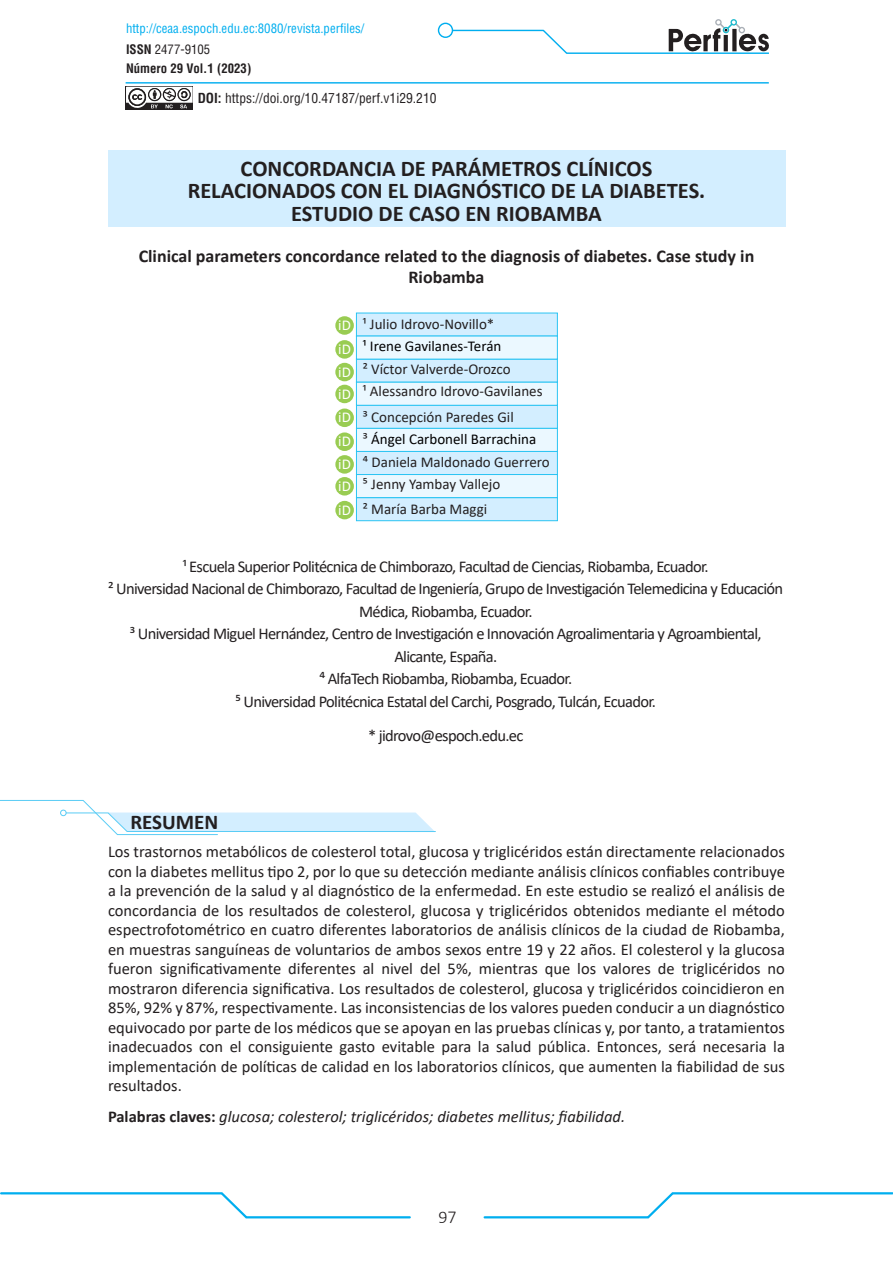
<style>
.page{position:relative;width:893px;height:1263px;background:#fff}
.page>*{position:absolute;margin:0;border:0;box-sizing:border-box;transform-origin:0 0}
.t1{font:700 22.5px/22.5px "Calibri";color:#231f20;text-align:center}
.ENCABEZADO{font:700 21px "Calibri";color:#231f20}
.t2{font:700 18px/21px "Calibri";color:#231f20;text-align:center}
.t3{font:300 18px "Calibri";color:#231f20}
.t4{font:16.5px/19.5px "Calibri";letter-spacing:-.04em;color:#231f20;text-align:center}
.t5{font:italic 16.5px "Calibri";color:#231f20}
.t6{font:15px "Calibri";color:#231f20}
.t7{font:15px "Calibri";color:#000}
.t8{font:15px "Calibri";color:#fff}
.t9{font:condensed 13.5px "Helvetica LT Std";color:#231f20}
.t10{font:condensed 12.75px "Helvetica LT Std";color:#00aeef}
.t11{font:700 condensed 12.75px "Helvetica LT Std";color:#231f20}
.t12{font:condensed 12.75px "Helvetica LT Std";color:#231f20}
.s1{font-weight:700}
.s2{color:#231f20}
.s3{font-weight:700;font-style:normal}
</style>
<div class="page">
<svg style="left:483px;top:1192px;width:410px;height:27px"></svg>
<svg style="left:0;top:1192px;width:411px;height:27px"></svg>
<div style="left:108px;top:150px;width:677px;height:77px;background:#d3eeff"></div>
<svg style="left:0;top:800px;width:436px;height:35px"></svg>
<div style="left:356px;top:313px;width:202px;height:23px;background:#d3eeff;border:1px solid #2bc4f3"></div>
<div style="left:356px;top:497px;width:202px;height:24px;background:#d3eeff;border:1px solid #2bc4f3"></div>
<div style="left:356px;top:405px;width:202px;height:24px;background:#d3eeff;border:1px solid #2bc4f3"></div>
<div style="left:356px;top:359px;width:202px;height:23px;background:#d3eeff;border:1px solid #2bc4f3"></div>
<div style="left:356px;top:451px;width:202px;height:24px;background:#d3eeff"></div>
<div style="left:356px;top:382px;width:202px;height:23px;background:#ebf8ff;border:1px solid #2bc4f3"></div>
<div style="left:356px;top:474px;width:202px;height:24px;background:#ebf8ff;border:1px solid #2bc4f3"></div>
<div style="left:356px;top:336px;width:202px;height:23px;background:#ebf8ff"></div>
<div style="left:356px;top:428px;width:202px;height:24px;background:#ebf8ff;border:1px solid #2bc4f3"></div>
<div style="left:335px;top:316px;width:19px;height:19px;background:#99cc52;border-radius:50%"></div>
<div style="left:335px;top:501px;width:19px;height:18px;background:#99cc52;border-radius:50%"></div>
<div style="left:335px;top:408px;width:19px;height:19px;background:#99cc52;border-radius:50%"></div>
<div style="left:335px;top:340px;width:19px;height:19px;background:#99cc52;border-radius:50%"></div>
<div style="left:335px;top:432px;width:19px;height:19px;background:#99cc52;border-radius:50%"></div>
<div style="left:335px;top:363px;width:19px;height:18px;background:#99cc52;border-radius:50%"></div>
<div style="left:335px;top:455px;width:19px;height:19px;background:#99cc52;border-radius:50%"></div>
<div style="left:335px;top:385px;width:19px;height:18px;background:#99cc52;border-radius:50%"></div>
<div style="left:335px;top:477px;width:19px;height:18px;background:#99cc52;border-radius:50%"></div>
<div style="left:438px;top:23px;width:15px;height:15px;border:1px solid #00aeef;border-radius:50%"></div>
<svg style="left:451px;top:19px;width:318px;height:35px"></svg>
<svg style="left:125px;top:86px;width:68px;height:24px"></svg>
<svg style="left:126px;top:87px;width:67px;height:22px"></svg>
<hr style="left:126px;top:82px;width:643px;height:2px;background:#00aeef">
<p class="t10" style="left:126px;top:20px;width:240px">http://ceaa.espoch.edu.ec:8080/revista.perfiles/</p>
<p class="t12" style="left:126px;top:41px;width:86px"><span class="s1">ISSN</span> 2477-9105</p>
<p class="t11" style="left:126px;top:60px;width:127px">Número 29 Vol.1 (2023)</p>
<p class="t9" style="left:198px;top:90px;width:240px"><span class="s1">DOI:</span> https://doi.org/10.47187/perf.v1i29.210</p>
<p class="t1" style="left:188px;top:157px;width:519px">CONCORDANCIA DE PARÁMETROS CLÍNICOS<br>RELACIONADOS CON EL DIAGNÓSTICO DE LA DIABETES.<br>ESTUDIO DE CASO EN RIOBAMBA</p>
<p class="t2" style="left:139px;top:246px;width:617px">Clinical parameters concordance related to the diagnosis of diabetes. Case study in<br>Riobamba</p>
<p class="t8" style="left:338px;top:315px;width:14px">iD</p>
<p class="t6" style="left:363px;top:314px;width:133px">¹ Julio Idrovo-Novillo*</p>
<p class="t8" style="left:338px;top:339px;width:14px">iD</p>
<p class="t7" style="left:363px;top:336px;width:140px">¹ Irene Gavilanes-Terán</p>
<p class="t8" style="left:338px;top:361px;width:14px">iD</p>
<p class="t6" style="left:363px;top:359px;width:149px">² Víctor Valverde-Orozco</p>
<p class="t8" style="left:338px;top:383px;width:14px">iD</p>
<p class="t6" style="left:363px;top:381px;width:181px">¹ Alessandro Idrovo-Gavilanes</p>
<p class="t8" style="left:338px;top:407px;width:14px">iD</p>
<p class="t6" style="left:363px;top:406px;width:152px">³ Concepción Paredes Gil</p>
<p class="t8" style="left:338px;top:431px;width:14px">iD</p>
<p class="t7" style="left:363px;top:428px;width:175px"><span class="s2">³</span> Ángel Carbonell Barrachina</p>
<p class="t8" style="left:338px;top:454px;width:14px">iD</p>
<p class="t6" style="left:363px;top:451px;width:188px">⁴ Daniela Maldonado Guerrero</p>
<p class="t8" style="left:338px;top:476px;width:14px">iD</p>
<p class="t6" style="left:363px;top:473px;width:139px">⁵ Jenny Yambay Vallejo</p>
<p class="t8" style="left:338px;top:499px;width:14px">iD</p>
<p class="t6" style="left:363px;top:498px;width:126px">² María Barba Maggi</p>
<p class="t4" style="left:183px;top:556px;width:527px">¹ Escuela Superior Politécnica de Chimborazo, Facultad de Ciencias, Riobamba, Ecuador.</p>
<p class="t4" style="left:108px;top:577px;width:676px;line-height:22.5px">² Universidad Nacional de Chimborazo, Facultad de Ingeniería, Grupo de Investigación Telemedicina y Educación<br>Médica, Riobamba, Ecuador.</p>
<p class="t4" style="left:130px;top:622px;width:633px;line-height:22.5px">³ Universidad Miguel Hernández, Centro de Investigación e Innovación Agroalimentaria y Agroambiental,<br>Alicante, España.</p>
<p class="t4" style="left:319px;top:668px;width:254px">⁴ AlfaTech Riobamba, Riobamba, Ecuador.</p>
<p class="t4" style="left:236px;top:691px;width:422px">⁵ Universidad Politécnica Estatal del Carchi, Posgrado, Tulcán, Ecuador.</p>
<p class="t4" style="left:368px;top:725px;width:157px">* jidrovo@espoch.edu.ec</p>
<p class="ENCABEZADO" style="left:130px;top:807px;width:89px">RESUMEN</p>
<p class="t4" style="left:108px;top:841px;width:678px;text-align:justify">Los trastornos metabólicos de colesterol total, glucosa y triglicéridos están directamente relacionados con la diabetes mellitus tipo 2, por lo que su detección mediante análisis clínicos confiables contribuye a la prevención de la salud y al diagnóstico de la enfermedad. En este estudio se realizó el análisis de concordancia de los resultados de colesterol, glucosa y triglicéridos obtenidos mediante el método espectrofotométrico en cuatro diferentes laboratorios de análisis clínicos de la ciudad de Riobamba, en muestras sanguíneas de voluntarios de ambos sexos entre 19 y 22 años. El colesterol y la glucosa fueron significativamente diferentes al nivel del 5%, mientras que los valores de triglicéridos no mostraron diferencia significativa. Los resultados de colesterol, glucosa y triglicéridos coincidieron en 85%, 92% y 87%, respectivamente. Las inconsistencias de los valores pueden conducir a un diagnóstico equivocado por parte de los médicos que se apoyan en las pruebas clínicas y, por tanto, a tratamientos inadecuados con el consiguiente gasto evitable para la salud pública. Entonces, será necesaria la implementación de políticas de calidad en los laboratorios clínicos, que aumenten la fiabilidad de sus resultados.</p>
<p class="t5" style="left:108px;top:1105px;width:519px"><span class="s3">Palabras claves:</span> glucosa; colesterol; triglicéridos; diabetes mellitus; fiabilidad.</p>
<p class="t3" style="left:438px;top:1206px;width:20px">97</p>
</div>
